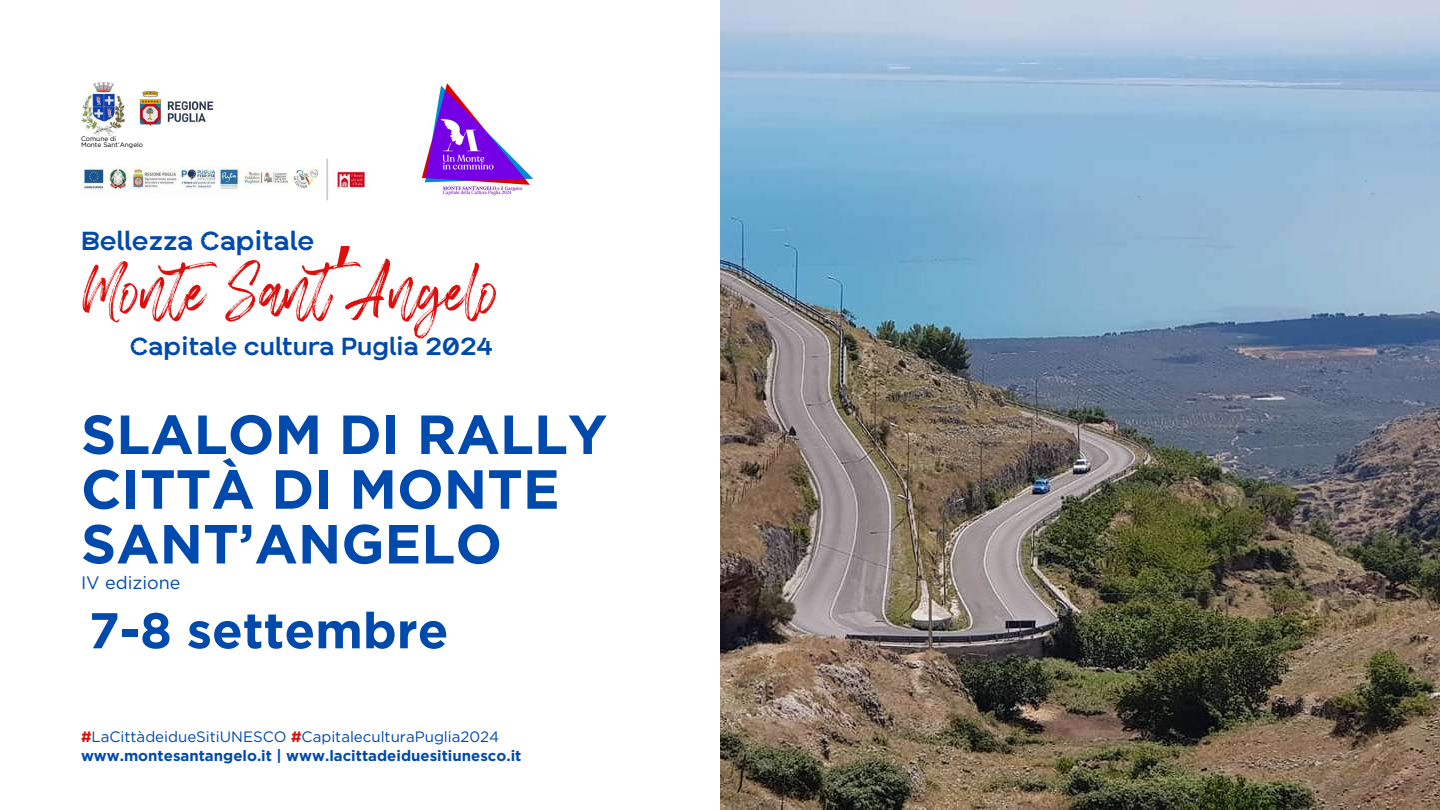
<style>
.page{position:relative;width:1440px;height:810px;background:#fff}
.page>*{position:absolute;margin:0;border:0;box-sizing:border-box;transform-origin:0 0}
.t1{font:85.4px "Chelistine Script";color:#dc0f0d}
.t2{font:700 55px/54.8px "Gotham";color:#004aad}
.t3{font:700 50.2px "Gotham";color:#004aad}
.t4{font:600 26.1px "BECOM Edisplay";color:#004aad}
.t5{font:600 24.6px "BECOM Edisplay";color:#004aad}
.t6{font:18px "Gotham";color:#004aad}
.t7{font:700 15px/18.8px "Gotham";color:#004aad}
.t8{font:6.6px/5.5px "Gotham";color:#000}
.s1{font-family:"Noto Sans Gurmukhi"}
.s2{color:#dc0f0d}
.s3{font-weight:400}
</style>
<div class="page">
<img style="left:421px;top:83px;width:113px;height:113px">
<img style="left:81px;top:81px;width:43px;height:55px">
<img style="left:139px;top:91px;width:75px;height:35px">
<img style="left:334px;top:170px;width:34px;height:19px">
<hr style="left:326px;top:159px;width:2px;height:41px;background:#000">
<img style="left:81px;top:166px;width:238px;height:27px">
<img style="left:720px;top:0;width:720px;height:810px">
<p class="t8" style="left:81px;top:136px;width:64px">Comune di<br>Monte Sant’Angelo</p>
<h3 class="t4" style="left:81px;top:229px;width:235px">Bellezza Capitale</h3>
<h1 class="t1" style="left:82px;top:247px;width:418px">Monte Sant<span class="s1">’</span>Angelo</h1>
<h3 class="t5" style="left:130px;top:335px;width:364px">Capitale cultura Puglia 2024</h3>
<h2 class="t2" style="left:81px;top:410px;width:528px">SLALOM DI RALLY<br>CITTÀ DI MONTE<br>SANT’ANGELO</h2>
<p class="t6" style="left:81px;top:575px;width:101px">IV edizione</p>
<h3 class="t3" style="left:89px;top:608px;width:361px">7-8 settembre</h3>
<p class="t7" style="left:81px;top:728px;width:442px"><span class="s2">#</span><span class="s3">LaCittàdeidueSitiUNESCO</span> <span class="s2">#</span><span class="s3">CapitaleculturaPuglia2024 </span>www.montesantangelo.it | www.lacittadeiduesitiunesco.it</p>
</div>
